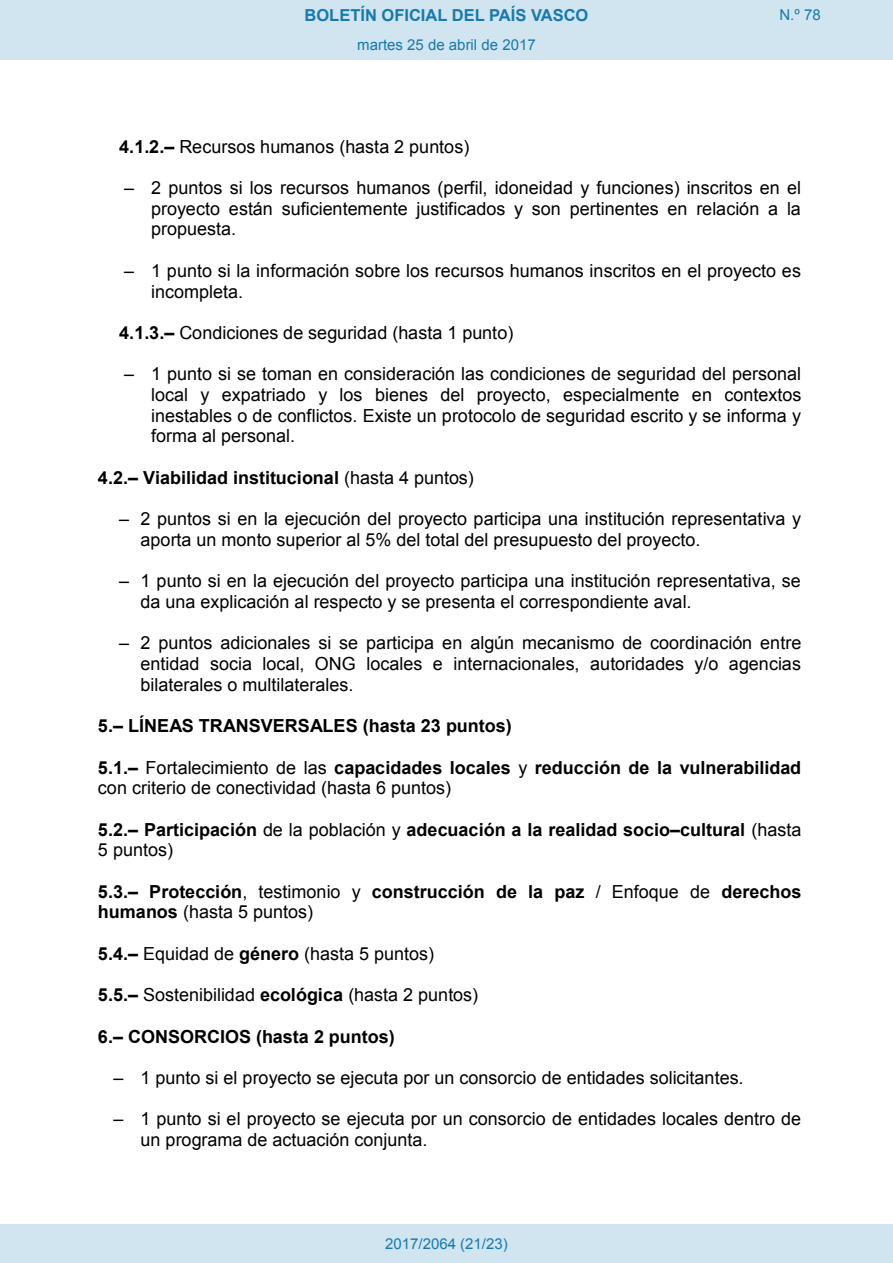
<style>
.page{position:relative;width:893px;height:1263px;background:#fff}
.page>*{position:absolute;margin:0;border:0;box-sizing:border-box;transform-origin:0 0}
.t1{font:18px/20.7px "Arial";color:#000}
.t2{font:700 18px/20.7px "Arial";color:#000}
.t3{font:700 16.5px "Arial";color:#1879ad}
.Paginacion_Centro{font:15px "Arial";color:#1879ad}
.s1{font-weight:700}
.s2{font-weight:400}
</style>
<div class="page">
<div style="left:0;top:0;width:893px;height:60px;background:#d0e5f0"></div>
<div style="left:0;top:1225px;width:893px;height:38px;background:#d0e5f0"></div>
<p class="t3" style="left:305px;top:4px;width:285px">BOLETÍN OFICIAL DEL PAÍS VASCO</p>
<p class="Paginacion_Centro" style="left:779px;top:5px;width:43px">N.º 78</p>
<p class="Paginacion_Centro" style="left:357px;top:35px;width:180px">martes 25 de abril de 2017</p>
<p class="t1" style="left:119px;top:136px;width:352px"><span class="s1">4.1.2.–</span> Recursos humanos (hasta 2 puntos)</p>
<p class="t1" style="left:151px;top:178px;width:652px;text-align:justify;text-indent:-27px">– 2 puntos si los recursos humanos (perfil, idoneidad y funciones) inscritos en el proyecto están suficientemente justificados y son pertinentes en relación a la propuesta.</p>
<p class="t1" style="left:151px;top:260px;width:651px;text-indent:-27px">– 1 punto si la información sobre los recursos humanos inscritos en el proyecto es incompleta.</p>
<p class="t1" style="left:119px;top:322px;width:396px"><span class="s1">4.1.3.–</span> Condiciones de seguridad (hasta 1 punto)</p>
<p class="t1" style="left:151px;top:364px;width:652px;text-align:justify;text-indent:-27px">– 1 punto si se toman en consideración las condiciones de seguridad del personal local y expatriado y los bienes del proyecto, especialmente en contextos inestables o de conflictos. Existe un protocolo de seguridad escrito y se informa y forma al personal.</p>
<p class="t2" style="left:98px;top:468px;width:377px">4.2.– Viabilidad institucional <span class="s2">(hasta 4 puntos)</span></p>
<p class="t1" style="left:140px;top:509px;width:662px;text-indent:-21px">– 2 puntos si en la ejecución del proyecto participa una institución representativa y aporta un monto superior al 5% del total del presupuesto del proyecto.</p>
<p class="t1" style="left:140px;top:571px;width:662px;text-indent:-21px">– 1 punto si en la ejecución del proyecto participa una institución representativa, se da una explicación al respecto y se presenta el correspondiente aval.</p>
<p class="t1" style="left:140px;top:633px;width:662px;text-align:justify;text-indent:-21px">– 2 puntos adicionales si se participa en algún mecanismo de coordinación entre entidad socia local, ONG locales e internacionales, autoridades y/o agencias bilaterales o multilaterales.</p>
<p class="t2" style="left:98px;top:716px;width:415px">5.– LÍNEAS TRANSVERSALES (hasta 23 puntos)</p>
<p class="t1" style="left:98px;top:757px;width:705px"><span class="s1">5.1.–</span> Fortalecimiento de las <span class="s1">capacidades locales</span> y <span class="s1">reducción de la vulnerabilidad </span>con criterio de conectividad (hasta 6 puntos)</p>
<p class="t2" style="left:98px;top:820px;width:705px">5.2.– Participación <span class="s2">de la población y</span> adecuación a la realidad socio–cultural <span class="s2">(hasta<br>5 puntos)</span></p>
<p class="t2" style="left:98px;top:881px;width:705px">5.3.– Protección<span class="s2">, testimonio y</span> construcción de la paz <span class="s2">/ Enfoque de</span> derechos humanos <span class="s2">(hasta 5 puntos)</span></p>
<p class="t1" style="left:98px;top:943px;width:338px"><span class="s1">5.4.–</span> Equidad de <span class="s1">género</span> (hasta 5 puntos)</p>
<p class="t1" style="left:98px;top:985px;width:382px"><span class="s1">5.5.–</span> Sostenibilidad <span class="s1">ecológica</span> (hasta 2 puntos)</p>
<p class="t2" style="left:98px;top:1026px;width:298px">6.– CONSORCIOS (hasta 2 puntos)</p>
<p class="t1" style="left:113px;top:1067px;width:632px">– 1 punto si el proyecto se ejecuta por un consorcio de entidades solicitantes.</p>
<p class="t1" style="left:140px;top:1109px;width:662px;text-indent:-27px">– 1 punto si el proyecto se ejecuta por un consorcio de entidades locales dentro de un programa de actuación conjunta.</p>
<p class="Paginacion_Centro" style="left:385px;top:1234px;width:124px">2017/2064 (21/23)</p>
</div>
